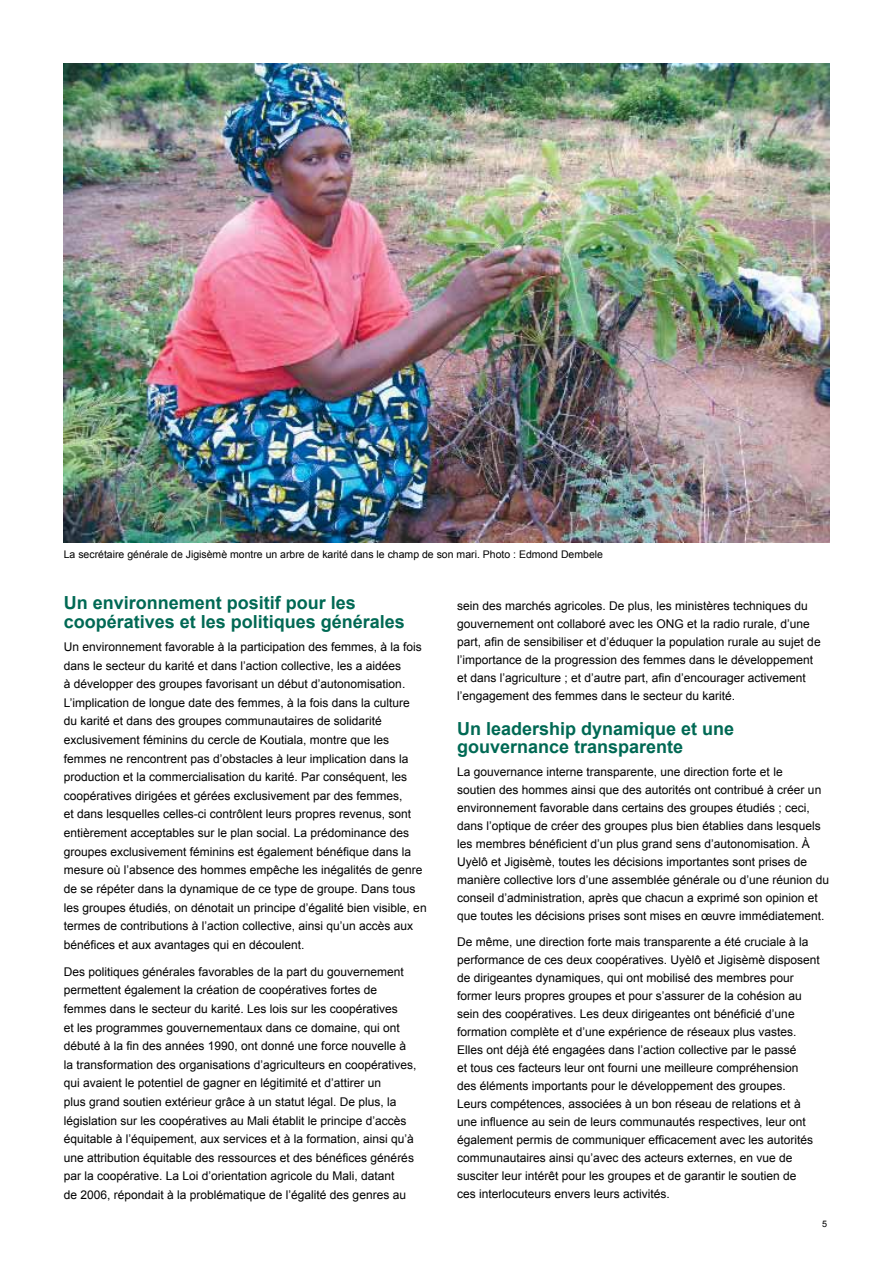
<style>
.page{position:relative;width:893px;height:1263px;background:#fff}
.page>*{position:absolute;margin:0;border:0;box-sizing:border-box;transform-origin:0 0}
.t1{font:700 18px/19px "Arial";color:#006954}
.t2{font:12px/18.6px "Arial";color:#000}
.t3{font:10.5px "Arial";color:#000}
.t4{font:9px "Arial";color:#000}
</style>
<div class="page">
<img style="left:64px;top:64px;width:765px;height:478px">
<p class="t3" style="left:64px;top:548px;width:541px">La secrétaire générale de Jigisèmè montre un arbre de karité dans le champ de son mari. Photo : Edmond Dembele</p>
<h1 class="t1" style="left:64px;top:594px;width:343px">Un environnement positif pour les coopératives et les politiques générales</h1>
<p class="t2" style="left:64px;top:638px;width:364px">Un environnement favorable à la participation des femmes, à la fois dans le secteur du karité et dans l’action collective, les a aidées<br>à développer des groupes favorisant un début d’autonomisation.<br>L’implication de longue date des femmes, à la fois dans la culture<br>du karité et dans des groupes communautaires de solidarité exclusivement féminins du cercle de Koutiala, montre que les femmes ne rencontrent pas d’obstacles à leur implication dans la production et la commercialisation du karité. Par conséquent, les coopératives dirigées et gérées exclusivement par des femmes,<br>et dans lesquelles celles-ci contrôlent leurs propres revenus, sont entièrement acceptables sur le plan social. La prédominance des groupes exclusivement féminins est également bénéfique dans la mesure où l’absence des hommes empêche les inégalités de genre de se répéter dans la dynamique de ce type de groupe. Dans tous les groupes étudiés, on dénotait un principe d’égalité bien visible, en termes de contributions à l’action collective, ainsi qu’un accès aux bénéfices et aux avantages qui en découlent.</p>
<p class="t2" style="left:64px;top:962px;width:354px">Des politiques générales favorables de la part du gouvernement permettent également la création de coopératives fortes de femmes dans le secteur du karité. Les lois sur les coopératives<br>et les programmes gouvernementaux dans ce domaine, qui ont débuté à la fin des années 1990, ont donné une force nouvelle à la transformation des organisations d’agriculteurs en coopératives, qui avaient le potentiel de gagner en légitimité et d’attirer un<br>plus grand soutien extérieur grâce à un statut légal. De plus, la législation sur les coopératives au Mali établit le principe d’accès équitable à l’équipement, aux services et à la formation, ainsi qu’à une attribution équitable des ressources et des bénéfices générés par la coopérative. La Loi d’orientation agricole du Mali, datant<br>de 2006, répondait à la problématique de l’égalité des genres au</p>
<p class="t2" style="left:457px;top:597px;width:365px;line-height:18px">sein des marchés agricoles. De plus, les ministères techniques du gouvernement ont collaboré avec les ONG et la radio rurale, d’une part, afin de sensibiliser et d’éduquer la population rurale au sujet de l’importance de la progression des femmes dans le développement et dans l’agriculture ; et d’autre part, afin d’encourager activement l’engagement des femmes dans le secteur du karité.</p>
<h1 class="t1" style="left:457px;top:721px;width:279px;line-height:18px">Un leadership dynamique et une gouvernance transparente</h1>
<p class="t2" style="left:457px;top:763px;width:374px;line-height:18px">La gouvernance interne transparente, une direction forte et le<br>soutien des hommes ainsi que des autorités ont contribué à créer un environnement favorable dans certains des groupes étudiés ; ceci, dans l’optique de créer des groupes plus bien établies dans lesquels les membres bénéficient d’un plus grand sens d’autonomisation. À Uyèlô et Jigisèmè, toutes les décisions importantes sont prises de manière collective lors d’une assemblée générale ou d’une réunion du conseil d’administration, après que chacun a exprimé son opinion et que toutes les décisions prises sont mises en œuvre immédiatement.</p>
<p class="t2" style="left:457px;top:933px;width:364px;line-height:18px">De même, une direction forte mais transparente a été cruciale à la performance de ces deux coopératives. Uyèlô et Jigisèmè disposent de dirigeantes dynamiques, qui ont mobilisé des membres pour former leurs propres groupes et pour s’assurer de la cohésion au sein des coopératives. Les deux dirigeantes ont bénéficié d’une formation complète et d’une expérience de réseaux plus vastes.<br>Elles ont déjà été engagées dans l’action collective par le passé<br>et tous ces facteurs leur ont fourni une meilleure compréhension des éléments importants pour le développement des groupes.<br>Leurs compétences, associées à un bon réseau de relations et à une influence au sein de leurs communautés respectives, leur ont également permis de communiquer efficacement avec les autorités communautaires ainsi qu’avec des acteurs externes, en vue de susciter leur intérêt pour les groupes et de garantir le soutien de<br>ces interlocuteurs envers leurs activités.</p>
<p class="t4" style="left:822px;top:1218px;width:7px">5</p>
</div>
